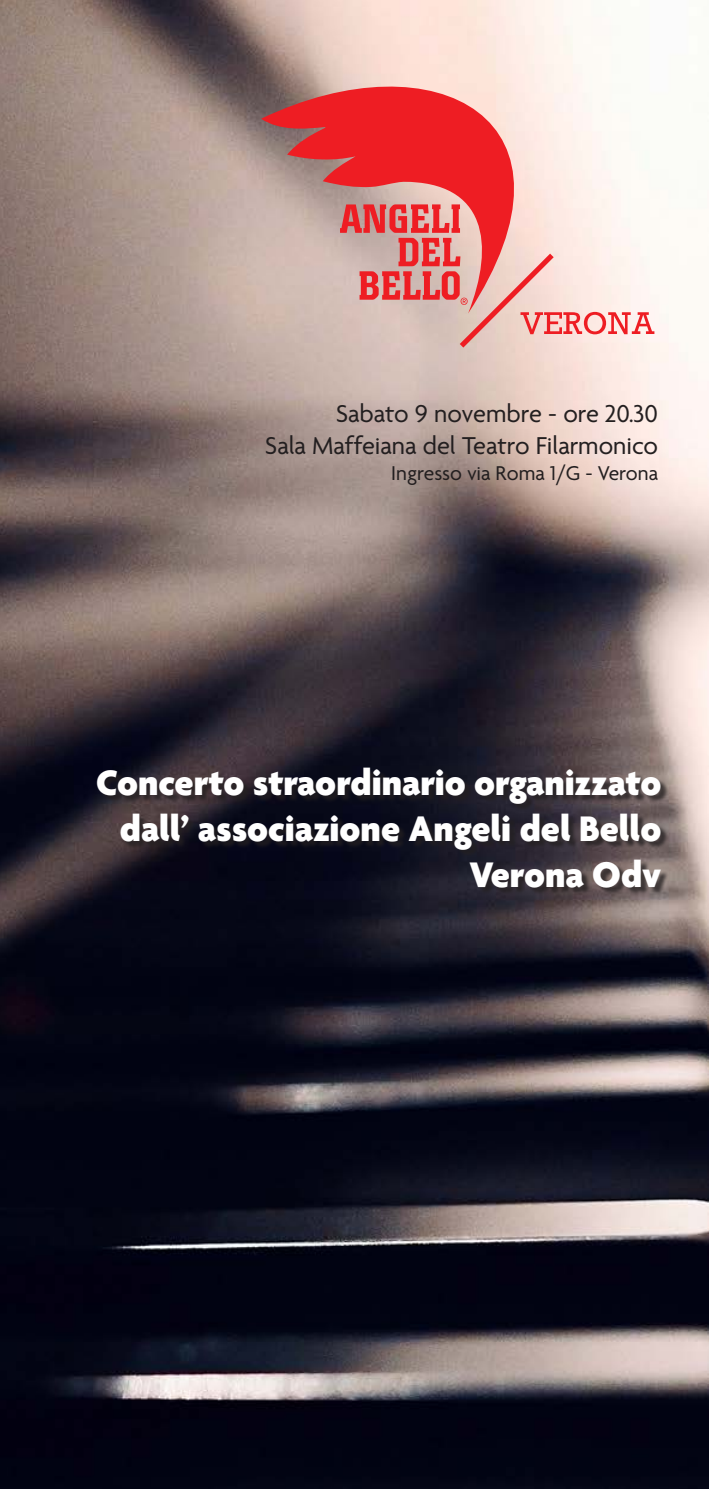
<style>
.page{position:relative;width:709px;height:1489px;background:#fff}
.page>*{position:absolute;margin:0;border:0;box-sizing:border-box;transform-origin:0 0}
.t1{font:800 38.5px/46px "Agenda One";color:#fff;text-align:right}
.t2{font:26.5px/31.8px "Agenda One";color:#231f20;text-align:right}
.t3{font:21.5px "Agenda One";color:#231f20}
</style>
<div class="page">
<img style="left:0;top:0;width:709px;height:1488px">
<svg style="left:261px;top:67px;width:334px;height:246px;background:#e18c89"></svg>
<svg style="left:340px;top:204px;width:314px;height:143px;background:#eab3ae"></svg>
<div style="left:99px;top:769px;width:569px;height:126px;background:#231f20;opacity:.75"></div>
<p class="t2" style="left:265px;top:398px;width:394px">Sabato 9 novembre - ore 20.30<br>Sala Maffeiana del Teatro Filarmonico</p>
<p class="t3" style="left:391px;top:461px;width:268px">Ingresso via Roma 1/G - Verona</p>
<p class="t1" style="left:96px;top:759px;width:566px">Concerto straordinario organizzato dall’ associazione Angeli del Bello<br>Verona Odv</p>
</div>
